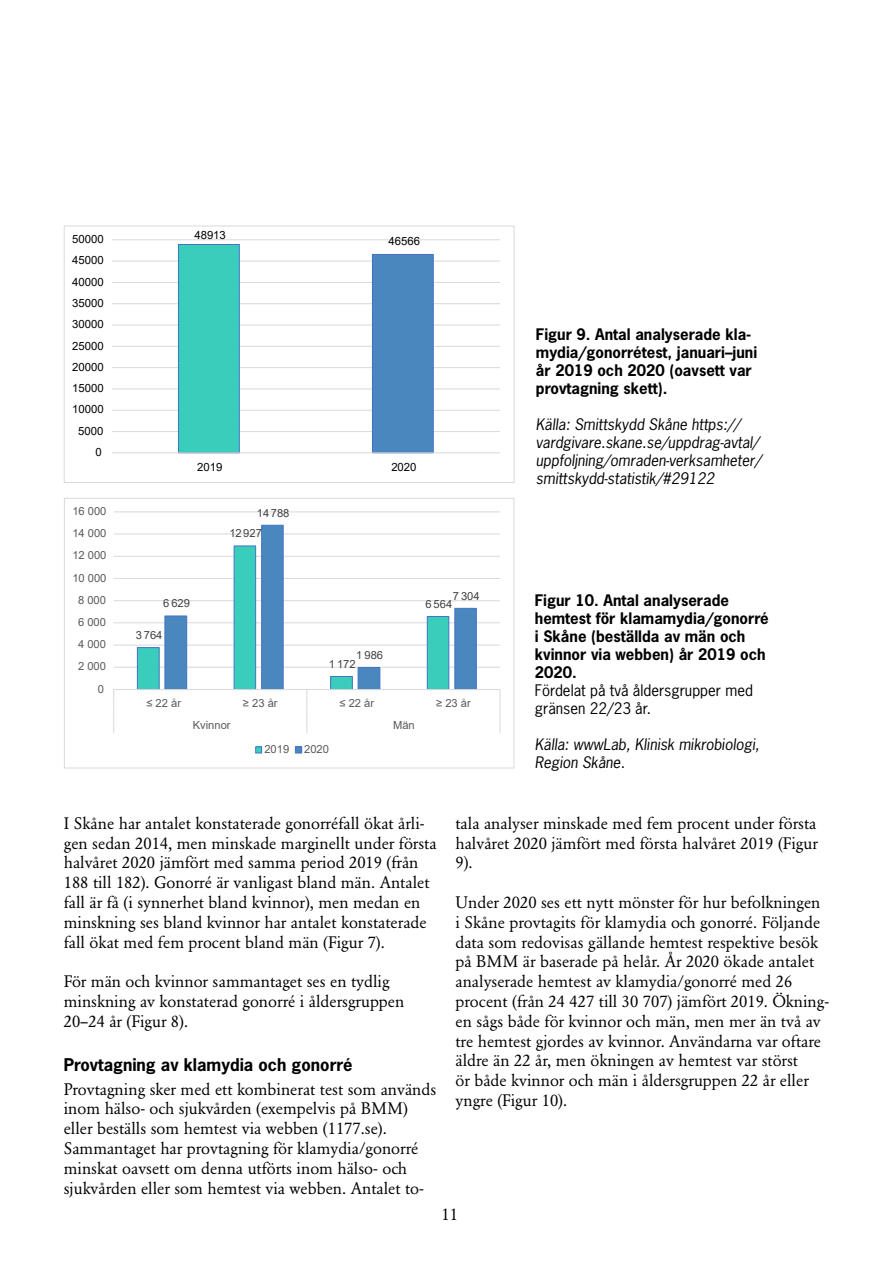
<style>
.page{position:relative;width:893px;height:1263px;background:#fff}
.page>*{position:absolute;margin:0;border:0;box-sizing:border-box;transform-origin:0 0}
.Brödtext{font:16.5px/19.8px "Garamond Berth BQ";color:#000}
.Mellanrubrik{font:700 16.5px "News Gothic Std";color:#000}
.Bildtext{font:700 15px/18px "News Gothic Std";color:#000}
.Bildtext-2{font:italic 15px/18px "News Gothic Std";color:#000}
.Bildtext-3{font:15px/18px "News Gothic Std";color:#000}
.t1{font:11.4px "Arial";color:#000}
.t2{font:11.1px "Arial";color:#595959}
.t3{font:11.1px "Arial";color:#404040}
</style>
<div class="page">
<hr style="left:112px;top:431px;width:388px;height:1px;background:#d9d9d9">
<hr style="left:112px;top:410px;width:388px;height:1px;background:#d9d9d9">
<hr style="left:112px;top:388px;width:388px;height:1px;background:#d9d9d9">
<hr style="left:112px;top:367px;width:388px;height:1px;background:#d9d9d9">
<hr style="left:112px;top:346px;width:388px;height:1px;background:#d9d9d9">
<hr style="left:112px;top:325px;width:388px;height:1px;background:#d9d9d9">
<hr style="left:112px;top:303px;width:388px;height:1px;background:#d9d9d9">
<hr style="left:112px;top:282px;width:388px;height:1px;background:#d9d9d9">
<hr style="left:112px;top:261px;width:388px;height:1px;background:#d9d9d9">
<hr style="left:112px;top:239px;width:388px;height:1px;background:#d9d9d9">
<div style="left:178px;top:244px;width:61px;height:209px;background:#3bcdbc"></div>
<div style="left:178px;top:244px;width:62px;height:209px;border:1px solid #4472c4"></div>
<div style="left:372px;top:254px;width:61px;height:199px;background:#4a87be"></div>
<div style="left:372px;top:254px;width:62px;height:199px;border:1px solid #4472c4"></div>
<hr style="left:112px;top:452px;width:388px;height:1px;background:#d9d9d9">
<div style="left:64px;top:226px;width:450px;height:257px;border:1px solid #d9d9d9"></div>
<hr style="left:114px;top:667px;width:386px;height:1px;background:#d9d9d9">
<hr style="left:114px;top:645px;width:386px;height:1px;background:#d9d9d9">
<hr style="left:114px;top:622px;width:386px;height:1px;background:#d9d9d9">
<hr style="left:114px;top:600px;width:386px;height:1px;background:#d9d9d9">
<hr style="left:114px;top:578px;width:386px;height:1px;background:#d9d9d9">
<hr style="left:114px;top:556px;width:386px;height:1px;background:#d9d9d9">
<hr style="left:114px;top:533px;width:386px;height:1px;background:#d9d9d9">
<hr style="left:114px;top:511px;width:386px;height:1px;background:#d9d9d9">
<svg style="left:164px;top:524px;width:313px;height:165px"></svg>
<hr style="left:114px;top:689px;width:386px;height:1px;background:#d9d9d9">
<svg style="left:113px;top:689px;width:1px;height:44px"></svg>
<svg style="left:137px;top:546px;width:312px;height:187px"></svg>
<svg style="left:500px;top:689px;width:1px;height:44px"></svg>
<div style="left:255px;top:746px;width:7px;height:7px;border:1px solid #4472c4"></div>
<div style="left:295px;top:747px;width:7px;height:6px;background:#4a87be"></div>
<div style="left:295px;top:746px;width:7px;height:7px;border:1px solid #4472c4"></div>
<div style="left:64px;top:498px;width:450px;height:270px;border:1px solid #d9d9d9"></div>
<p class="t1" style="left:72px;top:231px;width:33px">50000</p>
<p class="t1" style="left:72px;top:252px;width:33px">45000</p>
<p class="t1" style="left:72px;top:274px;width:33px">40000</p>
<p class="t1" style="left:72px;top:295px;width:33px">35000</p>
<p class="t1" style="left:72px;top:316px;width:33px">30000</p>
<p class="t1" style="left:72px;top:338px;width:33px">25000</p>
<p class="t1" style="left:72px;top:359px;width:33px">20000</p>
<p class="t1" style="left:72px;top:380px;width:33px">15000</p>
<p class="t1" style="left:72px;top:402px;width:33px">10000</p>
<p class="t1" style="left:78px;top:423px;width:27px">5000</p>
<p class="t1" style="left:95px;top:444px;width:8px">0</p>
<p class="t2" style="left:72px;top:503px;width:36px">16 000</p>
<p class="t2" style="left:72px;top:525px;width:36px">14 000</p>
<p class="t2" style="left:72px;top:548px;width:36px">12 000</p>
<p class="t2" style="left:72px;top:570px;width:36px">10 000</p>
<p class="t2" style="left:78px;top:592px;width:29px">8 000</p>
<p class="t2" style="left:78px;top:614px;width:29px">6 000</p>
<p class="t2" style="left:78px;top:637px;width:29px">4 000</p>
<p class="t2" style="left:78px;top:659px;width:29px">2 000</p>
<p class="t2" style="left:98px;top:681px;width:8px">0</p>
<p class="t1" style="left:194px;top:227px;width:33px">48913</p>
<p class="t1" style="left:388px;top:234px;width:33px">46566</p>
<p class="t1" style="left:197px;top:459px;width:27px">2019</p>
<p class="t1" style="left:391px;top:459px;width:27px">2020</p>
<p class="t3" style="left:257px;top:505px;width:34px">14788</p>
<p class="t3" style="left:229px;top:526px;width:34px">12927</p>
<p class="t3" style="left:453px;top:588px;width:28px">7 304</p>
<p class="t3" style="left:163px;top:596px;width:28px">6 629</p>
<p class="t3" style="left:425px;top:596px;width:28px">6 564</p>
<p class="t3" style="left:136px;top:627px;width:28px">3 764</p>
<p class="t3" style="left:356px;top:647px;width:28px">1 986</p>
<p class="t3" style="left:329px;top:656px;width:28px">1 172</p>
<p class="t2" style="left:146px;top:695px;width:36px">≤ 22 år</p>
<p class="t2" style="left:243px;top:695px;width:36px">≥ 23 år</p>
<p class="t2" style="left:340px;top:695px;width:36px">≤ 22 år</p>
<p class="t2" style="left:436px;top:695px;width:36px">≥ 23 år</p>
<p class="t2" style="left:193px;top:717px;width:39px">Kvinnor</p>
<p class="t2" style="left:393px;top:717px;width:23px">Män</p>
<p class="t2" style="left:264px;top:741px;width:26px">2019</p>
<p class="t2" style="left:304px;top:741px;width:26px">2020</p>
<p class="Bildtext" style="left:536px;top:325px;width:223px">Figur 9. Antal analyserade kla&shy;mydia/gonorrétest, januari–juni år 2019 och 2020 (oavsett var provtagning skett).</p>
<p class="Bildtext-2" style="left:536px;top:416px;width:227px">Källa: Smittskydd Skåne https:// vardgivare.skane.se/uppdrag-avtal/ uppfoljning/omraden-verksamheter/ smittskydd-statistik/#29122</p>
<p class="Bildtext" style="left:535px;top:591px;width:235px">Figur 10. Antal analyserade hemtest för klamamydia/gonorré i Skåne (beställda av män och kvinnor via webben) år 2019 och<br>2020.</p>
<p class="Bildtext-3" style="left:535px;top:682px;width:220px">Fördelat på två åldersgrupper med gränsen 22/23 år.</p>
<p class="Bildtext-2" style="left:535px;top:736px;width:226px">Källa: wwwLab, Klinisk mikrobiologi,<br>Region Skåne.</p>
<p class="Brödtext" style="left:64px;top:813px;width:374px">I Skåne har antalet konstaterade gonorréfall ökat årli&shy;gen sedan 2014, men minskade marginellt under första halvåret 2020 jämfört med samma period 2019 (från 188 till 182). Gonorré är vanligast bland män. Antalet fall är få (i synnerhet bland kvinnor), men medan en minskning ses bland kvinnor har antalet konstaterade fall ökat med fem procent bland män (Figur 7).</p>
<p class="Brödtext" style="left:64px;top:971px;width:342px">För män och kvinnor sammantaget ses en tydlig minskning av konstaterad gonorré i åldersgruppen<br>20–24 år (Figur 8).</p>
<p class="Mellanrubrik" style="left:64px;top:1053px;width:290px">Provtagning av klamydia och gonorré</p>
<p class="Brödtext" style="left:64px;top:1079px;width:374px">Provtagning sker med ett kombinerat test som används inom hälso- och sjukvården (exempelvis på BMM) eller beställs som hemtest via webben (1177.se).<br>Sammantaget har provtagning för klamydia/gonorré minskat oavsett om denna utförts inom hälso- och sjukvården eller som hemtest via webben. Antalet to-</p>
<p class="Brödtext" style="left:455px;top:813px;width:364px;text-align:justify">tala analyser minskade med fem procent under första halvåret 2020 jämfört med första halvåret 2019 (Figur 9).</p>
<p class="Brödtext" style="left:455px;top:892px;width:375px">Under 2020 ses ett nytt mönster för hur befolkningen<br>i Skåne provtagits för klamydia och gonorré. Följande data som redovisas gällande hemtest respektive besök på BMM är baserade på helår. År 2020 ökade antalet analyserade hemtest av klamydia/gonorré med 26 procent (från 24 427 till 30 707) jämfört 2019. Ökning&shy;en sågs både för kvinnor och män, men mer än två av tre hemtest gjordes av kvinnor. Användarna var oftare äldre än 22 år, men ökningen av hemtest var störst<br>ör både kvinnor och män i åldersgruppen 22 år eller yngre (Figur 10).</p>
<p class="Brödtext" style="left:441px;top:1205px;width:18px">11</p>
</div>
